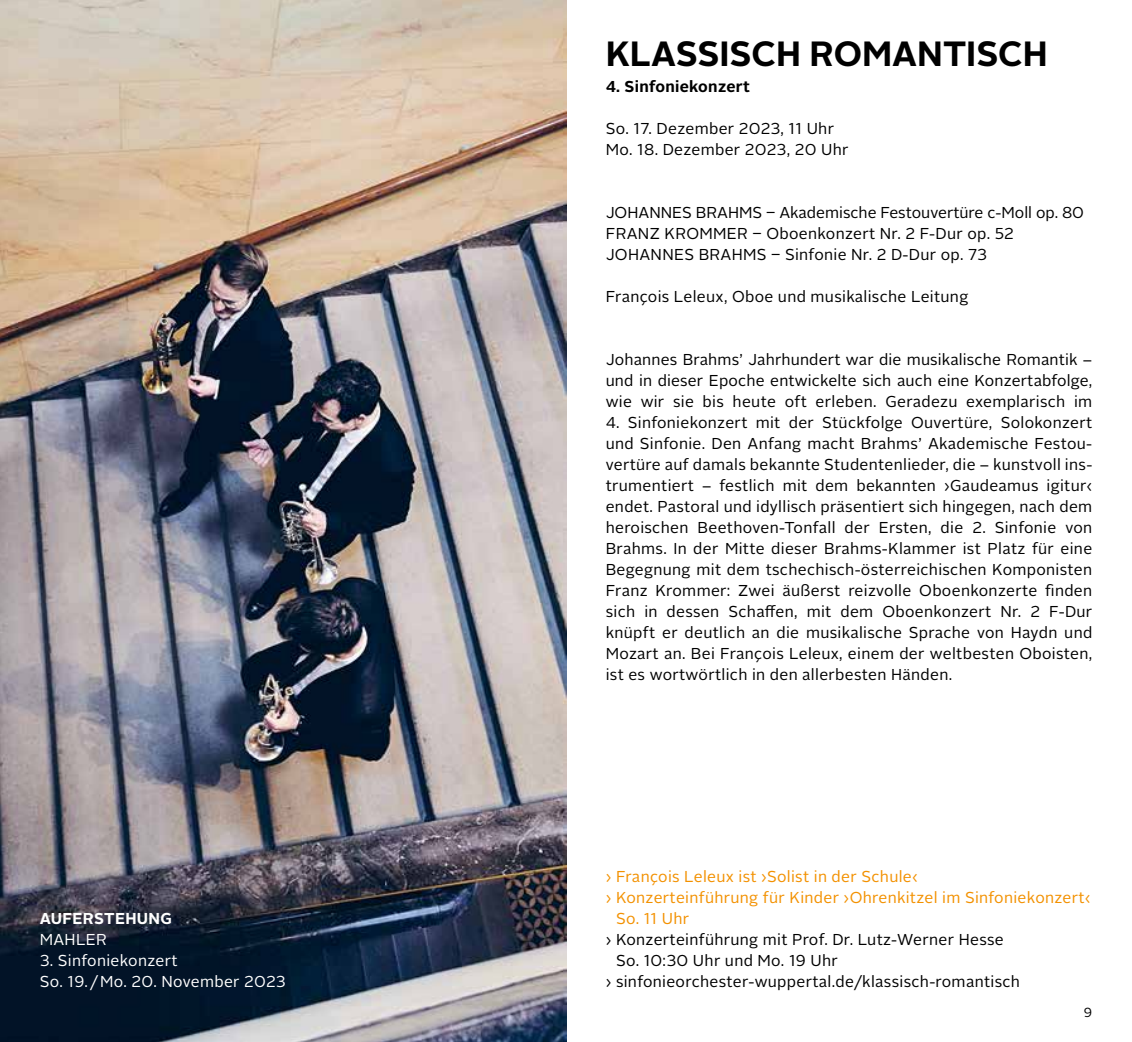
<style>
.page{position:relative;width:1132px;height:1042px;background:#fff}
.page>*{position:absolute;margin:0;border:0;box-sizing:border-box;transform-origin:0 0}
.t1{font:700 35px "Alright Sans";color:#000}
.t2{font:15.75px/21px "Alright Sans";letter-spacing:.02em;color:#000}
.t3{font:15.75px "Alright Sans";letter-spacing:.02em;color:#f39100}
.t4{font:15.75px/21px "Alright Sans";letter-spacing:.02em;color:#fff}
.t5{font:700 15.75px "Alright Sans";letter-spacing:.02em;color:#000}
.t6{font:700 15.75px "Alright Sans";letter-spacing:.02em;color:#fff}
.t7{font:13.12px "Alright Sans";color:#000}
</style>
<div class="page">
<img style="left:0;top:0;width:566px;height:1042px">
<p class="t6" style="left:40px;top:908px;width:134px">AUFERSTEHUNG</p>
<p class="t4" style="left:40px;top:929px;width:69px">MAHLER</p>
<p class="t4" style="left:40px;top:950px;width:247px">3. Sinfoniekonzert<br>So. 19. / Mo. 20. November 2023</p>
<h1 class="t1" style="left:605px;top:30px;width:443px">KLASSISCH ROMANTISCH</h1>
<p class="t5" style="left:605px;top:76px;width:146px">4. Sinfoniekonzert</p>
<p class="t2" style="left:605px;top:119px;width:244px">So. 17. Dezember 2023, 11 Uhr<br>Mo. 18. Dezember 2023, 20 Uhr</p>
<p class="t2" style="left:605px;top:203px;width:479px">JOHANNES BRAHMS – Akademische Festouvertüre c-Moll op. 80<br>FRANZ KROMMER – Oboenkonzert Nr. 2 F-Dur op. 52<br>JOHANNES BRAHMS – Sinfonie Nr. 2 D-Dur op. 73</p>
<p class="t2" style="left:605px;top:287px;width:364px">François Leleux, Oboe und musikalische Leitung</p>
<p class="t2" style="left:605px;top:350px;width:488px;text-align:justify">Johannes Brahms’ Jahrhundert war die musikalische Romantik – und in dieser Epoche entwickelte sich auch eine Konzertabfolge, wie wir sie bis heute oft erleben. Geradezu exemplarisch im</p>
<p class="t2" style="left:605px;top:413px;width:488px;text-align:justify">4. Sinfoniekonzert mit der Stückfolge Ouvertüre, Solokonzert und Sinfonie. Den Anfang macht Brahms’ Akademische Festou&shy;vertüre auf damals bekannte Studentenlieder, die – kunstvoll ins&shy;trumentiert – festlich mit dem bekannten ›Gaudeamus igitur‹ endet. Pastoral und idyllisch präsentiert sich hingegen, nach dem heroischen Beethoven-Tonfall der Ersten, die 2. Sinfonie von Brahms. In der Mitte dieser Brahms-Klammer ist Platz für eine Begegnung mit dem tschechisch-österreichischen Komponisten Franz Krommer: Zwei äußerst reizvolle Oboenkonzerte finden sich in dessen Schaffen, mit dem Oboenkonzert Nr. 2 F-Dur knüpft er deutlich an die musikalische Sprache von Haydn und Mozart an. Bei François Leleux, einem der weltbesten Oboisten, ist es wortwörtlich in den allerbesten Händen.</p>
<p class="t3" style="left:605px;top:866px;width:313px">› François Leleux ist ›Solist in der Schule‹</p>
<p class="t3" style="left:605px;top:887px;width:486px">› Konzerteinführung für Kinder ›Ohrenkitzel im Sinfoniekonzert‹</p>
<p class="t3" style="left:615px;top:908px;width:75px">So. 11 Uhr</p>
<p class="t2" style="left:605px;top:929px;width:399px">› Konzerteinführung mit Prof. Dr. Lutz-Werner Hesse</p>
<p class="t2" style="left:615px;top:950px;width:223px">So. 10:30 Uhr und Mo. 19 Uhr</p>
<p class="t2" style="left:605px;top:971px;width:415px">› sinfonieorchester-wuppertal.de/klassisch-romantisch</p>
<p class="t7" style="left:1083px;top:1004px;width:10px">9</p>
</div>
